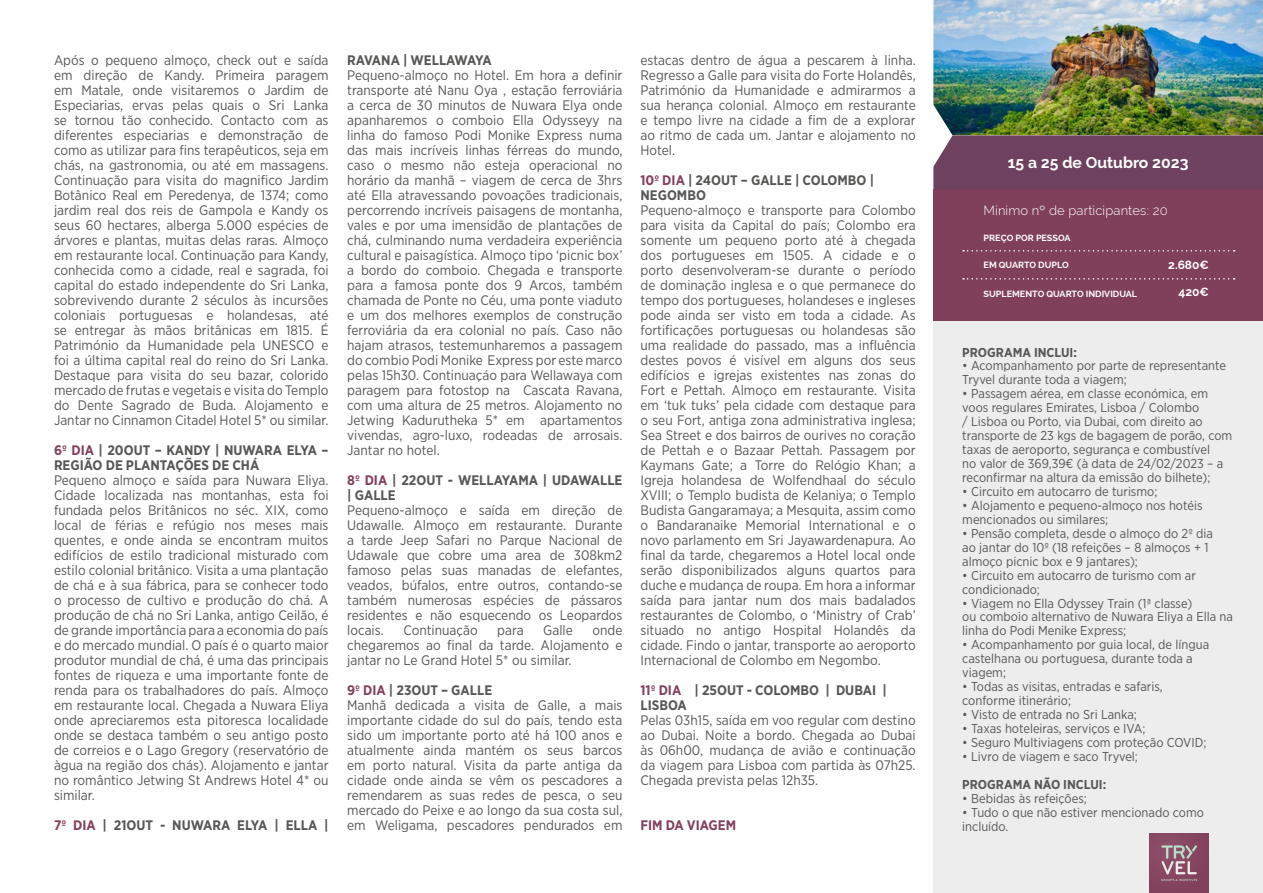
<style>
.page{position:relative;width:1263px;height:893px;background:#fff}
.page>*{position:absolute;margin:0;border:0;box-sizing:border-box;transform-origin:0 0}
.t1{font:700 15.75px "Raleway";color:#fff}
.t2{font:13.8px/15px "Gotham Narrow";color:#575756;text-align:justify}
.t3{font:700 13.8px/15px "Gotham Narrow";color:#575756}
.t4{font:700 13.8px "Gotham Narrow";color:#82415d}
.t5{font:300 13.05px "Raleway";letter-spacing:.01em;color:#fff}
.t6{font:12.9px/14px "Gotham Narrow";color:#575756}
.t7{font:700 12.9px "Gotham Narrow";color:#575756}
.t8{font:700 12px "Raleway";color:#fff}
.t9{font:700 9px "Raleway";color:#fff}
.s1{color:#82415d}
.s2{font-weight:700;color:#82415d}
.s3{font-weight:700}
</style>
<div class="page">
<div style="left:933px;top:321px;width:330px;height:572px;background:#ededed"></div>
<img style="left:933px;top:0;width:330px;height:135px">
<div style="left:1149px;top:833px;width:60px;height:60px;background:#844460"></div>
<svg style="left:1161px;top:845px;width:36px;height:36px"></svg>
<div style="left:933px;top:135px;width:330px;height:54px;background:#6e425e"></div>
<div style="left:933px;top:189px;width:330px;height:132px;background:#80405c"></div>
<svg style="left:963px;top:278px;width:272px;height:2px"></svg>
<svg style="left:963px;top:250px;width:272px;height:2px"></svg>
<p class="t2" style="left:54px;top:52px;width:276px">Após o pequeno almoço, check out e saída em direção de Kandy. Primeira paragem em Matale, onde visitaremos o Jardim de Especiarias, ervas pelas quais o Sri Lanka se tornou tão conhecido. Contacto com as diferentes especiarias e demonstração de como as utilizar para fins terapêuticos, seja em chás, na gastronomia, ou até em massagens.<br>Continuação para visita do magnifico Jardim Botânico Real em Peredenya, de 1374; como jardim real dos reis de Gampola e Kandy os seus 60 hectares, alberga 5.000 espécies de árvores e plantas, muitas delas raras. Almoço em restaurante local. Continuação para Kandy, conhecida como a cidade, real e sagrada, foi capital do estado independente do Sri Lanka, sobrevivendo durante 2 séculos às incursões coloniais portuguesas e holandesas, até se entregar às mãos britânicas em 1815. É Património da Humanidade pela UNESCO e foi a última capital real do reino do Sri Lanka.<br>Destaque para visita do seu bazar, colorido mercado de frutas e vegetais e visita do Templo do Dente Sagrado de Buda. Alojamento e Jantar no Cinnamon Citadel Hotel 5* ou similar.</p>
<p class="t3" style="left:54px;top:443px;width:276px"><span class="s1">6º DIA</span> | 20OUT – KANDY | NUWARA ELYA –<br>REGIÃO DE PLANTAÇÕES DE CHÁ</p>
<p class="t2" style="left:54px;top:472px;width:276px">Pequeno almoço e saída para Nuwara Eliya.<br>Cidade localizada nas montanhas, esta foi fundada pelos Britânicos no séc. XIX, como local de férias e refúgio nos meses mais quentes, e onde ainda se encontram muitos edifícios de estilo tradicional misturado com estilo colonial britânico. Visita a uma plantação de chá e à sua fábrica, para se conhecer todo o processo de cultivo e produção do chá. A produção de chá no Sri Lanka, antigo Ceilão, é de grande importância para a economia do país e do mercado mundial. O país é o quarto maior produtor mundial de chá, é uma das principais fontes de riqueza e uma importante fonte de renda para os trabalhadores do país. Almoço em restaurante local. Chegada a Nuwara Eliya onde apreciaremos esta pitoresca localidade onde se destaca também o seu antigo posto de correios e o Lago Gregory (reservatório de àgua na região dos chás). Alojamento e jantar no romântico Jetwing St Andrews Hotel 4* ou similar.</p>
<p class="t3" style="left:54px;top:818px;width:276px"><span class="s1">7º DIA</span> | 21OUT - NUWARA ELYA | ELLA |</p>
<p class="t3" style="left:347px;top:53px;width:146px">RAVANA | WELLAWAYA</p>
<p class="t2" style="left:347px;top:67px;width:277px">Pequeno-almoço no Hotel. Em hora a definir transporte até Nanu Oya , estação ferroviária a cerca de 30 minutos de Nuwara Elya onde apanharemos o comboio Ella Odysseyy na linha do famoso Podi Monike Express numa das mais incríveis linhas férreas do mundo, caso o mesmo não esteja operacional no horário da manhã – viagem de cerca de 3hrs até Ella atravessando povoações tradicionais, percorrendo incríveis paisagens de montanha, vales e por uma imensidão de plantações de chá, culminando numa verdadeira experiência cultural e paisagística. Almoço tipo ‘picnic box’ a bordo do comboio. Chegada e transporte para a famosa ponte dos 9 Arcos, também chamada de Ponte no Céu, uma ponte viaduto e um dos melhores exemplos de construção ferroviária da era colonial no país. Caso não hajam atrasos, testemunharemos a passagem do combio Podi Monike Express por este marco pelas 15h30. Continuaçáo para Wellawaya com paragem para fotostop na Cascata Ravana, com uma altura de 25 metros. Alojamento no Jetwing Kadurutheka 5* em apartamentos vivendas, agro-luxo, rodeadas de arrosais.<br>Jantar no hotel.</p>
<p class="t3" style="left:347px;top:473px;width:277px"><span class="s1">8º DIA</span> | 22OUT - WELLAYAMA | UDAWALLE | GALLE</p>
<p class="t2" style="left:347px;top:502px;width:277px">Pequeno-almoço e saída em direção de Udawalle. Almoço em restaurante. Durante a tarde Jeep Safari no Parque Nacional de Udawale que cobre uma area de 308km2 famoso pelas suas manadas de elefantes, veados, búfalos, entre outros, contando-se também numerosas espécies de pássaros residentes e não esquecendo os Leopardos locais.</p>
<p class="t2" style="left:347px;top:622px;width:277px;text-indent:245px">onde chegaremos ao final da tarde. Alojamento e jantar no Le Grand Hotel 5* ou similar.</p>
<p class="t2" style="left:347px;top:682px;width:277px;text-align:left"><span class="s2">9º DIA</span> <span class="s3">| 23OUT – GALLE<br></span>Manhã dedicada a visita de Galle, a mais importante cidade do sul do país, tendo esta sido um importante porto até há 100 anos e atualmente ainda mantém os seus barcos em porto natural. Visita da parte antiga da cidade onde ainda se vêm os pescadores a remendarem as suas redes de pesca, o seu mercado do Peixe e ao longo da sua costa sul, em Weligama, pescadores pendurados em</p>
<p class="t2" style="left:403px;top:622px;width:76px">Continuação</p>
<p class="t2" style="left:497px;top:622px;width:28px">para</p>
<p class="t2" style="left:543px;top:622px;width:31px">Galle</p>
<p class="t2" style="left:640px;top:52px;width:277px">estacas dentro de água a pescarem à linha.<br>Regresso a Galle para visita do Forte Holandês, Património da Humanidade e admirarmos a sua herança colonial. Almoço em restaurante e tempo livre na cidade a fim de a explorar ao ritmo de cada um. Jantar e alojamento no Hotel.</p>
<p class="t3" style="left:640px;top:173px;width:235px"><span class="s1">10º DIA</span> | 24OUT – GALLE | COLOMBO |<br>NEGOMBO</p>
<p class="t2" style="left:640px;top:202px;width:277px">Pequeno-almoço e transporte para Colombo para visita da Capital do país; Colombo era somente um pequeno porto até à chegada dos portugueses em 1505. A cidade e o porto desenvolveram-se durante o período de dominação inglesa e o que permanece do tempo dos portugueses, holandeses e ingleses pode ainda ser visto em toda a cidade. As fortificações portuguesas ou holandesas são uma realidade do passado, mas a influência destes povos é visível em alguns dos seus edifícios e igrejas existentes nas zonas do Fort e Pettah. Almoço em restaurante. Visita em ‘tuk tuks’ pela cidade com destaque para o seu Fort, antiga zona administrativa inglesa; Sea Street e dos bairros de ourives no coração de Pettah e o Bazaar Pettah. Passagem por Kaymans Gate; a Torre do Relógio Khan; a Igreja holandesa de Wolfendhaal do século XVIII; o Templo budista de Kelaniya; o Templo Budista Gangaramaya; a Mesquita, assim como o Bandaranaike Memorial International e o novo parlamento em Sri Jayawardenapura. Ao final da tarde, chegaremos a Hotel local onde serão disponibilizados alguns quartos para duche e mudança de roupa. Em hora a informar saída para jantar num dos mais badalados restaurantes de Colombo, o ‘Ministry of Crab’ situado no antigo Hospital Holandês da cidade. Findo o jantar, transporte ao aeroporto Internacional de Colombo em Negombo.</p>
<p class="t3" style="left:640px;top:683px;width:248px"><span class="s1">11º DIA</span> | 25OUT - COLOMBO | DUBAI |<br>LISBOA</p>
<p class="t2" style="left:640px;top:712px;width:277px">Pelas 03h15, saída em voo regular com destino ao Dubai. Noite a bordo. Chegada ao Dubai às 06h00, mudança de avião e continuação da viagem para Lisboa com partida às 07h25.<br>Chegada prevista pelas 12h35.</p>
<p class="t4" style="left:640px;top:816px;width:97px">FIM DA VIAGEM</p>
<p class="t1" style="left:1008px;top:154px;width:182px">15 a 25 de Outubro 2023</p>
<p class="t5" style="left:983px;top:202px;width:186px">Mínimo nº de participantes: 20</p>
<p class="t9" style="left:983px;top:232px;width:88px">PREÇO POR PESSOA</p>
<p class="t9" style="left:983px;top:259px;width:87px">EM QUARTO DUPLO</p>
<p class="t9" style="left:983px;top:289px;width:155px">SUPLEMENTO QUARTO INDIVIDUAL</p>
<p class="t8" style="left:1168px;top:258px;width:42px">2.680€</p>
<p class="t8" style="left:1178px;top:285px;width:32px">420€</p>
<p class="t7" style="left:962px;top:344px;width:116px">PROGRAMA INCLUI:</p>
<p class="t6" style="left:962px;top:359px;width:265px">• Acompanhamento por parte de representante<br>Tryvel durante toda a viagem;</p>
<p class="t6" style="left:962px;top:387px;width:272px">• Passagem aérea, em classe económica, em voos regulares Emirates, Lisboa / Colombo<br>/ Lisboa ou Porto, via Dubai, com direito ao transporte de 23 kgs de bagagem de porão, com taxas de aeroporto, segurança e combustível<br>no valor de 369,39€ (à data de 24/02/2023 – a reconfirmar na altura da emissão do bilhete);</p>
<p class="t6" style="left:962px;top:484px;width:197px">• Circuito em autocarro de turismo;</p>
<p class="t6" style="left:962px;top:498px;width:242px">• Alojamento e pequeno-almoço nos hotéis mencionados ou similares;</p>
<p class="t6" style="left:962px;top:526px;width:252px">• Pensão completa, desde o almoço do 2º dia ao jantar do 10º (18 refeições – 8 almoços + 1 almoço picnic box e 9 jantares);</p>
<p class="t6" style="left:962px;top:568px;width:235px">• Circuito em autocarro de turismo com ar condicionado;</p>
<p class="t6" style="left:962px;top:596px;width:272px">• Viagem no Ella Odyssey Train (1ª classe)<br>ou comboio alternativo de Nuwara Eliya a Ella na linha do Podi Menike Express;</p>
<p class="t6" style="left:962px;top:638px;width:248px">• Acompanhamento por guia local, de língua castelhana ou portuguesa, durante toda a viagem;</p>
<p class="t6" style="left:962px;top:679px;width:202px">• Todas as visitas, entradas e safaris, conforme itinerário;</p>
<p class="t6" style="left:962px;top:707px;width:176px">• Visto de entrada no Sri Lanka;</p>
<p class="t6" style="left:962px;top:721px;width:185px">• Taxas hoteleiras, serviços e IVA;</p>
<p class="t6" style="left:962px;top:735px;width:246px">• Seguro Multiviagens com proteção COVID;</p>
<p class="t6" style="left:962px;top:749px;width:177px">• Livro de viagem e saco Tryvel;</p>
<p class="t7" style="left:962px;top:776px;width:145px">PROGRAMA NÃO INCLUI:</p>
<p class="t6" style="left:962px;top:791px;width:126px">• Bebidas às refeições;</p>
<p class="t6" style="left:962px;top:805px;width:243px">• Tudo o que não estiver mencionado como incluído.</p>
</div>
